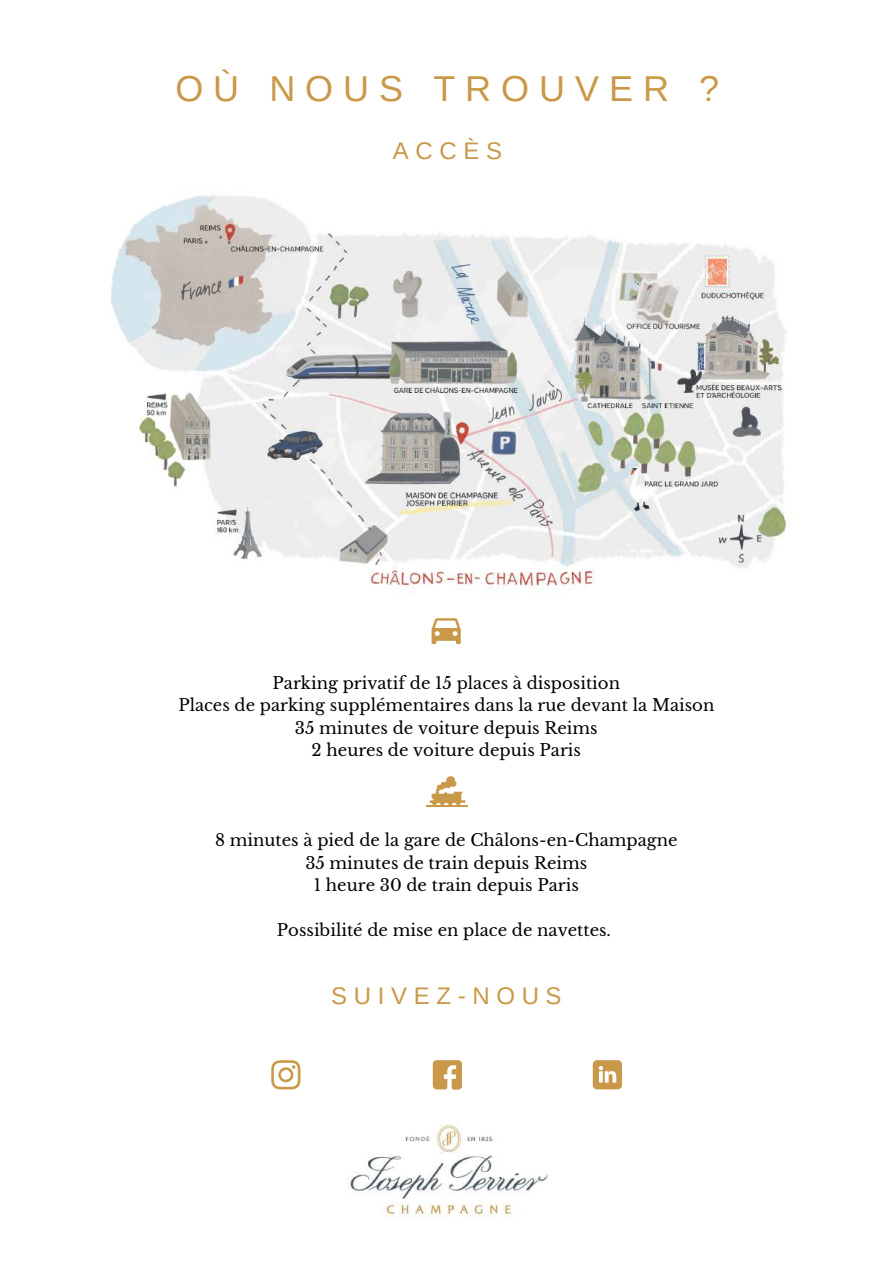
<style>
.page{position:relative;width:893px;height:1264px;background:#fff}
.page>*{position:absolute;margin:0;border:0;box-sizing:border-box;transform-origin:0 0}
.t1{font:36px "Arimo";color:#c99949}
.t2{font:24px "Arimo";letter-spacing:.28em;color:#c99949}
.t3{font:16.5px/22.5px "Libre Baskerville";color:#000;text-align:center}
</style>
<div class="page">
<svg style="left:271px;top:1060px;width:29px;height:29px"></svg>
<svg style="left:432px;top:1060px;width:30px;height:29px"></svg>
<svg style="left:592px;top:1060px;width:30px;height:29px"></svg>
<img style="left:111px;top:195px;width:678px;height:450px">
<hr style="left:426px;top:805px;width:42px;height:1px;background:#c99949">
<svg style="left:429px;top:776px;width:36px;height:29px"></svg>
<svg style="left:431px;top:618px;width:29px;height:26px"></svg>
<img style="left:347px;top:1125px;width:200px;height:94px">
<h1 class="t1" style="left:175px;top:69px;width:545px">O Ù N O U S T R O U V E R ?</h1>
<h2 class="t2" style="left:392px;top:137px;width:111px">ACCÈS</h2>
<p class="t3" style="left:178px;top:671px;width:537px">Parking privatif de 15 places à disposition<br>Places de parking supplémentaires dans la rue devant la Maison 35 minutes de voiture depuis Reims<br>2 heures de voiture depuis Paris</p>
<p class="t3" style="left:215px;top:829px;width:464px">8 minutes à pied de la gare de Châlons-en-Champagne<br>35 minutes de train depuis Reims<br>1 heure 30 de train depuis Paris</p>
<p class="t3" style="left:277px;top:919px;width:335px">Possibilité de mise en place de navettes.</p>
<h2 class="t2" style="left:331px;top:982px;width:232px">SUIVEZ-NOUS</h2>
</div>
